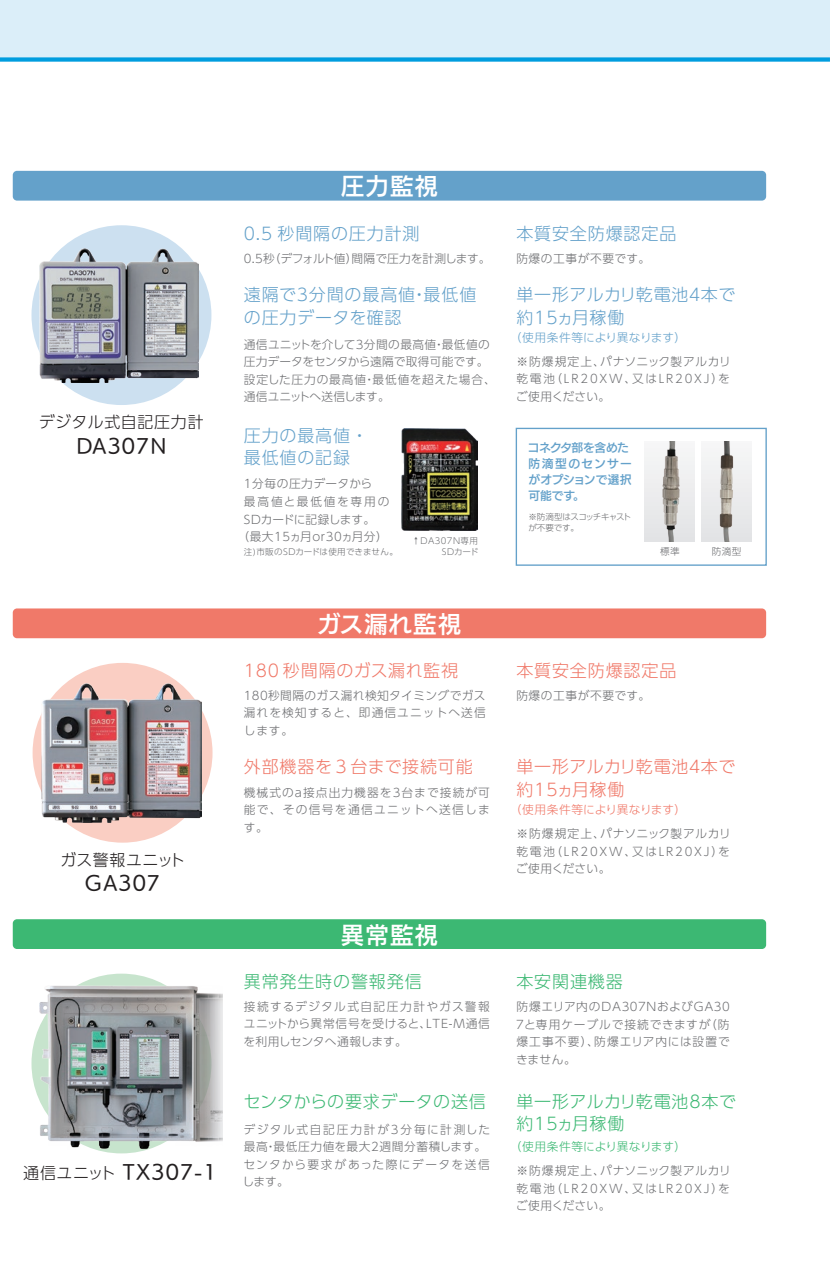
<style>
.page{position:relative;width:830px;height:1263px;background:#fff}
.page>*{position:absolute;margin:0;border:0;box-sizing:border-box;transform-origin:0 0}
.t1{font:23.4px "UD Kakugo Large Pr 6 N DB";letter-spacing:.05em;color:#fff}
.t2{font:19.2px "UD Kakugo Large Pr 6 N M";letter-spacing:.05em;color:#231f20}
.t3{font:300 16.95px/22.4px "UD Shin Go Pr 6 N";letter-spacing:.05em;color:#64a1ca}
.t4{font:300 16.95px/22.4px "UD Shin Go Pr 6 N";letter-spacing:.05em;color:#3cb873}
.t5{font:300 16.95px "UD Shin Go Pr 6 N";letter-spacing:.05em;color:#f07969}
.t6{font:300 16.95px/22.4px "UD Shin Go Pr 6 N";letter-spacing:.025em;color:#64a1ca}
.t7{font:300 16.95px/22.4px "UD Shin Go Pr 6 N";letter-spacing:.025em;color:#f07969}
.t8{font:300 16.95px "UD Shin Go Pr 6 N";letter-spacing:.02em;color:#3cb873}
.t9{font:300 15.9px "UD Shin Go Pr 6 N";letter-spacing:.03em;color:#231f20}
.t10{font:300 11.7px/17.5px "UD Shin Go Pr 6 N";letter-spacing:.05em;color:#6c6d70;text-align:justify}
.t11{font:300 11.7px/17.5px "UD Shin Go Pr 6 N";letter-spacing:.025em;color:#6c6d70}
.t12{font:300 11.7px/17.5px "UD Shin Go Pr 6 N";letter-spacing:.1em;color:#6c6d70}
.t13{font:11.7px/15.9px "UD Kakugo Large Pr 6 N DB";color:#64a1ca}
.t14{font:300 11.7px "UD Shin Go Pr 6 N";letter-spacing:-.015em;color:#6c6d70}
.t15{font:300 11.7px "UD Shin Go Pr 6 N";letter-spacing:.005em;color:#64a1ca}
.t16{font:300 11.7px "UD Shin Go Pr 6 N";letter-spacing:.005em;color:#f07969}
.t17{font:300 11.7px "UD Shin Go Pr 6 N";letter-spacing:.005em;color:#3cb873}
.t18{font:300 11.7px "UD Shin Go Pr 6 N";color:#6c6d70}
.t19{font:300 11.7px "UD Shin Go Pr 6 N";letter-spacing:.165em;color:#6c6d70}
.t20{font:300 9.6px "UD Shin Go Pr 6 N";color:#6c6d70}
.t21{font:300 8.55px "UD Shin Go Pr 6 N";letter-spacing:.03em;color:#6c6d70}
.t22{font:300 8.55px/10.6px "UD Shin Go Pr 6 N";letter-spacing:-.035em;color:#6c6d70}
.t23{font:300 8.55px/10.6px "UD Shin Go Pr 6 N";letter-spacing:.05em;color:#6c6d70;text-align:right}
.s1{font-family:"UD Shin Go Pr 6 N";font-weight:300;font-size:15.9px}
</style>
<div class="page">
<div style="left:0;top:0;width:829px;height:60px;background:#dbeef9"></div>
<div style="left:0;top:57px;width:829px;height:5px;background:#009ddf"></div>
<div style="left:31px;top:225px;width:180px;height:180px;background:#cce0f0;border-radius:50%"></div>
<div style="left:31px;top:974px;width:180px;height:179px;background:#c7e4cd;border-radius:50%"></div>
<div style="left:13px;top:919px;width:752px;height:30px;background:#3cb873;border-radius:4px"></div>
<img style="left:39px;top:985px;width:184px;height:165px">
<div style="left:13px;top:171px;width:752px;height:30px;background:#64a1ca;border-radius:4px"></div>
<div style="left:33px;top:663px;width:179px;height:180px;background:#facec3;border-radius:50%"></div>
<img style="left:41px;top:683px;width:160px;height:139px">
<div style="left:13px;top:608px;width:752px;height:30px;background:#f07969;border-radius:4px"></div>
<img style="left:40px;top:248px;width:158px;height:135px">
<img style="left:401px;top:428px;width:76px;height:103px">
<img style="left:644px;top:441px;width:50px;height:101px">
<img style="left:701px;top:441px;width:50px;height:101px">
<div style="left:515px;top:428px;width:251px;height:138px;border:1px solid #64a1ca"></div>
<h3 class="t9" style="left:39px;top:409px;width:166px">デジタル式自記圧力計</h3>
<h2 class="t2" style="left:77px;top:436px;width:91px">DA307N</h2>
<h3 class="t9" style="left:61px;top:847px;width:126px">ガス警報ユニット</h3>
<h2 class="t2" style="left:85px;top:872px;width:77px">GA307</h2>
<h2 class="t2" style="left:23px;top:1161px;width:195px"><span class="s1">通信ユニット</span> TX307-1</h2>
<h1 class="t1" style="left:341px;top:174px;width:99px">圧力監視</h1>
<h3 class="t3" style="left:244px;top:221px;width:177px">0.5 秒間隔の圧力計測</h3>
<h3 class="t3" style="left:516px;top:221px;width:161px">本質安全防爆認定品</h3>
<p class="t14" style="left:244px;top:249px;width:248px">0.5秒（デフォルト値）間隔で圧力を計測します。</p>
<h3 class="t3" style="left:244px;top:283px;width:234px">遠隔で3分間の最高値・最低値の圧力データを確認</h3>
<p class="t11" style="left:244px;top:335px;width:253px">通信ユニットを介して3分間の最高値・最低値の圧力データをセンタから遠隔で取得可能です。設定した圧力の最高値・最低値を超えた場合、通信ユニットへ送信します。</p>
<p class="t10" style="left:516px;top:249px;width:135px">防爆の工事が不要です。</p>
<h3 class="t6" style="left:516px;top:283px;width:220px">単一形アルカリ乾電池４本で約15ヵ月稼働</h3>
<p class="t15" style="left:509px;top:328px;width:177px">（使用条件等により異なります）</p>
<p class="t10" style="left:515px;top:352px;width:216px">※防爆規定上、パナソニック製アルカリ乾電池（LR20XW、又はLR20XJ）をご使用ください。</p>
<h3 class="t3" style="left:244px;top:424px;width:126px">圧力の最高値・最低値の記録</h3>
<p class="t13" style="left:527px;top:440px;width:105px">コネクタ部を含めた防滴型のセンサーがオプションで選択可能です。</p>
<p class="t22" style="left:528px;top:511px;width:104px">※防滴型はスコッチキャストが不要です。</p>
<p class="t10" style="left:244px;top:475px;width:130px">1分毎の圧力データから</p>
<p class="t19" style="left:244px;top:492px;width:147px">最高値と最低値を専用の</p>
<p class="t18" style="left:244px;top:510px;width:133px">SDカードに記録します。</p>
<p class="t10" style="left:237px;top:527px;width:152px">（最大15ヵ月or30ヵ月分）</p>
<p class="t21" style="left:244px;top:545px;width:156px">注)市販のSDカードは使用できません。</p>
<p class="t20" style="left:659px;top:543px;width:21px">標準</p>
<p class="t20" style="left:711px;top:543px;width:31px">防滴型</p>
<p class="t23" style="left:411px;top:535px;width:68px">↑DA307N専用<br>SDカード</p>
<h1 class="t1" style="left:317px;top:611px;width:145px">ガス漏れ監視</h1>
<h3 class="t5" style="left:244px;top:656px;width:216px">180 秒間隔のガス漏れ監視</h3>
<h3 class="t5" style="left:516px;top:656px;width:161px">本質安全防爆認定品</h3>
<p class="t10" style="left:244px;top:686px;width:243px">180秒間隔のガス漏れ検知タイミングでガス漏れを検知すると、即通信ユニットへ送信します。</p>
<h3 class="t5" style="left:244px;top:753px;width:230px">外部機器を 3 台まで接続可能</h3>
<p class="t10" style="left:244px;top:783px;width:247px">機械式のa接点出力機器を3台まで接続が可能で、その信号を通信ユニットへ送信します。</p>
<h1 class="t1" style="left:341px;top:922px;width:99px">異常監視</h1>
<h3 class="t4" style="left:244px;top:970px;width:179px">異常発生時の警報発信</h3>
<p class="t10" style="left:243px;top:997px;width:248px">接続するデジタル式自記圧力計やガス警報ユニットから異常信号を受けると、LTE-M通信を利用しセンタへ通報します。</p>
<h3 class="t8" style="left:243px;top:1088px;width:244px">センタからの要求データの送信</h3>
<p class="t12" style="left:242px;top:1120px;width:249px">デジタル式自記圧力計が3分毎に計測した最高・最低圧力値を最大2週間分蓄積します。センタから要求があった際にデータを送信します。</p>
<p class="t10" style="left:516px;top:686px;width:135px">防爆の工事が不要です。</p>
<h3 class="t7" style="left:516px;top:755px;width:220px">単一形アルカリ乾電池４本で約15ヵ月稼働</h3>
<p class="t16" style="left:509px;top:800px;width:177px">（使用条件等により異なります）</p>
<p class="t10" style="left:515px;top:824px;width:216px">※防爆規定上、パナソニック製アルカリ乾電池（LR20XW、又はLR20XJ）をご使用ください。</p>
<h3 class="t4" style="left:516px;top:970px;width:108px">本安関連機器</h3>
<p class="t10" style="left:514px;top:997px;width:219px;text-align:left">防爆エリア内のＤＡ３０７NおよびＧＡ３０<br>７と専用ケーブルで接続できますが（防爆工事不要）、防爆エリア内には設置できません。</p>
<h3 class="t4" style="left:516px;top:1089px;width:221px">単一形アルカリ乾電池8本で約15ヵ月稼働</h3>
<p class="t17" style="left:509px;top:1137px;width:177px">（使用条件等により異なります）</p>
<p class="t10" style="left:515px;top:1161px;width:216px">※防爆規定上、パナソニック製アルカリ乾電池（LR20XW、又はLR20XJ）をご使用ください。</p>
</div>
